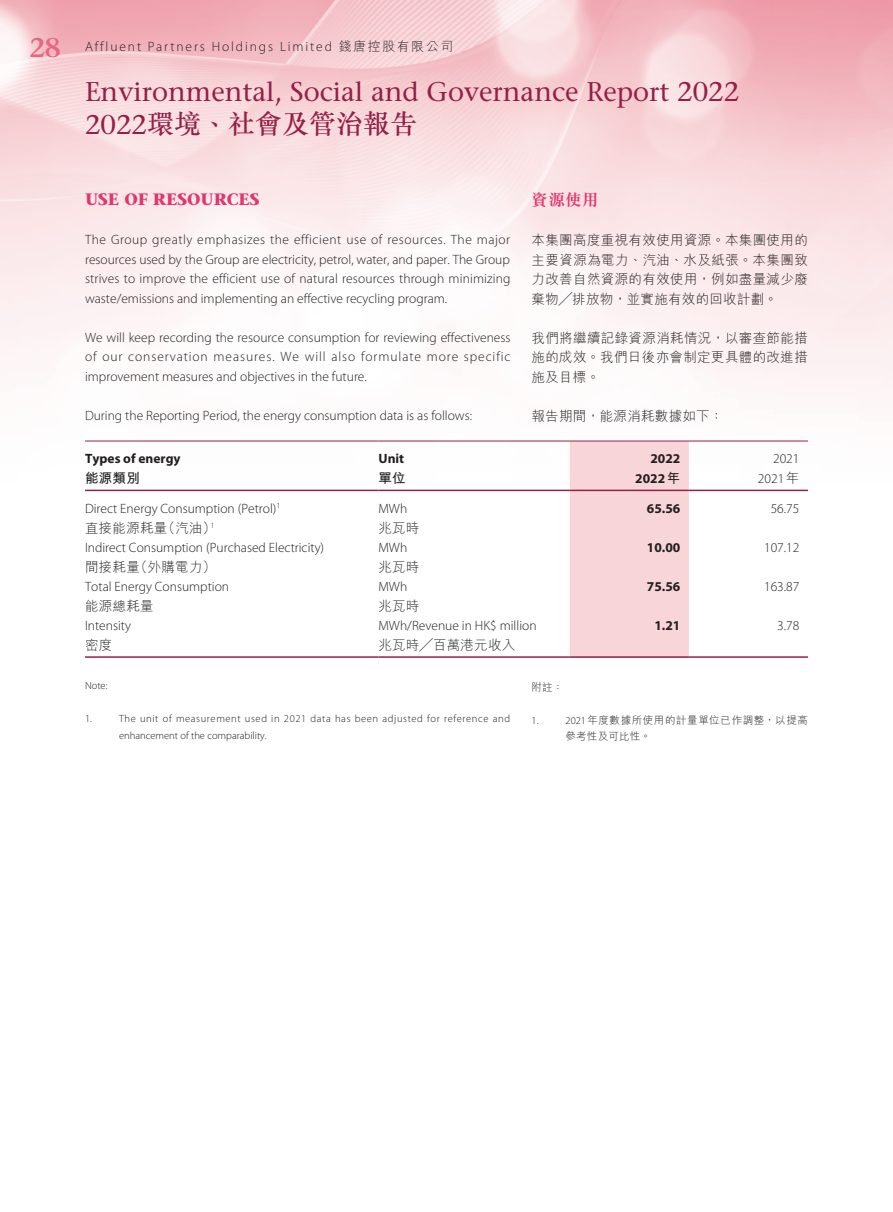
<style>
.page{position:relative;width:893px;height:1212px;background:#fff}
.page>*{position:absolute;margin:0;border:0;box-sizing:border-box;transform-origin:0 0}
.t1{font:500 27px "Stone Serif Std";color:#961e48}
.t2{font:500 27px "M Sung HK";color:#961e48}
._01_H1_E{font:700 16.5px "Stone Serif Std";color:#df376e}
._001_H1_C{font:700 16.5px "M Sung HK";color:#df376e}
._00_txt_E{font:300 13.5px/19.5px "Myriad Pro";color:#231f20;text-align:justify}
._50_Table_txt{font:300 13.5px "Myriad Pro";color:#231f20}
._000_txt_C{font:300 13.5px/19.5px "M Hei HK";letter-spacing:.025em;color:#231f20;text-align:justify}
._50_Table_txt-2{font:700 13.5px "Myriad Pro";color:#231f20}
._00_txt_E-2{font:300 13.5px "Myriad Pro";letter-spacing:.14em;color:#231f20}
._50_Table_txt-3{font:300 13.5px "M Hei HK";letter-spacing:.02em;color:#231f20}
._50_Table_txt-4{font:700 13.5px "M Hei HK";letter-spacing:.02em;color:#231f20}
._06_Notes_E{font:300 10.5px/16.5px "Myriad Pro";letter-spacing:.055em;color:#231f20}
._006_Notes_C{font:300 10.5px/16.5px "M Hei HK";letter-spacing:.055em;color:#231f20}
._006_Notes_C-2{font:300 10.5px "Myriad Pro";color:#231f20}
.s1{font-family:"Stone Serif Std";font-weight:600;font-size:27px;color:#e56784}
.s2{font-family:"M Hei HK";font-size:12.75px}
.s3{font-family:"Stone Serif Std"}
.s4{font-family:"M Hei HK"}
.s5{font-family:"Myriad Pro"}
</style>
<div class="page">
<img style="left:0;top:0;width:893px;height:492px">
<div style="left:570px;top:442px;width:119px;height:214px;background:#f7d5d8"></div>
<hr style="left:85px;top:441px;width:293px;height:1px;background:#961e48">
<hr style="left:378px;top:441px;width:192px;height:1px;background:#961e48">
<hr style="left:570px;top:441px;width:119px;height:1px;background:#961e48">
<hr style="left:689px;top:441px;width:119px;height:1px;background:#961e48">
<hr style="left:85px;top:490px;width:293px;height:1px;background:#961e48">
<hr style="left:378px;top:490px;width:192px;height:1px;background:#961e48">
<hr style="left:570px;top:490px;width:119px;height:1px;background:#961e48">
<hr style="left:689px;top:490px;width:119px;height:1px;background:#961e48">
<hr style="left:85px;top:656px;width:293px;height:2px;background:#961e48">
<hr style="left:378px;top:656px;width:192px;height:2px;background:#961e48">
<hr style="left:570px;top:656px;width:119px;height:2px;background:#961e48">
<hr style="left:689px;top:656px;width:119px;height:2px;background:#961e48">
<p class="_00_txt_E-2" style="left:29px;top:39px;width:425px"><span class="s1">28</span> Affluent Partners Holdings Limited <span class="s2">錢唐控股有限公司</span></p>
<h1 class="t1" style="left:85px;top:75px;width:656px">Environmental, Social and Governance Report 2022</h1>
<h1 class="t2" style="left:85px;top:105px;width:333px"><span class="s3">2022</span>環境、社會及管治報告</h1>
<p class="_001_H1_C" style="left:531px;top:192px;width:68px">資源使用</p>
<p class="_000_txt_C" style="left:531px;top:230px;width:278px">本集團高度重視有效使用資源。本集團使用的主要資源為電力、汽油、水及紙張。本集團致力改善自然資源的有效使用，例如盡量減少廢棄物╱排放物，並實施有效的回收計劃。</p>
<p class="_000_txt_C" style="left:531px;top:328px;width:278px">我們將繼續記錄資源消耗情況，以審查節能措施的成效。我們日後亦會制定更具體的改進措施及目標。</p>
<p class="_000_txt_C" style="left:531px;top:406px;width:193px">報告期間，能源消耗數據如下：</p>
<p class="_01_H1_E" style="left:85px;top:189px;width:176px">USE OF RESOURCES</p>
<p class="_00_txt_E" style="left:85px;top:230px;width:427px">The Group greatly emphasizes the efficient use of resources. The major resources used by the Group are electricity, petrol, water, and paper. The Group strives to improve the efficient use of natural resources through minimizing waste/emissions and implementing an effective recycling program.</p>
<p class="_00_txt_E" style="left:85px;top:327px;width:427px">We will keep recording the resource consumption for reviewing effectiveness of our conservation measures. We will also formulate more specific improvement measures and objectives in the future.</p>
<p class="_00_txt_E" style="left:85px;top:405px;width:389px">During the Reporting Period, the energy consumption data is as follows:</p>
<p class="_50_Table_txt-2" style="left:85px;top:450px;width:97px">Types of energy</p>
<p class="_50_Table_txt-2" style="left:378px;top:450px;width:27px">Unit</p>
<p class="_50_Table_txt-2" style="left:650px;top:450px;width:31px">2022</p>
<p class="_50_Table_txt" style="left:773px;top:450px;width:28px">2021</p>
<p class="_50_Table_txt-4" style="left:85px;top:468px;width:56px">能源類別</p>
<p class="_50_Table_txt-4" style="left:378px;top:468px;width:29px">單位</p>
<p class="_50_Table_txt-2" style="left:635px;top:470px;width:47px">2022<span class="s4">年</span></p>
<p class="_50_Table_txt" style="left:758px;top:470px;width:43px">2021<span class="s4">年</span></p>
<p class="_50_Table_txt" style="left:85px;top:500px;width:197px">Direct Energy Consumption (Petrol)<sup>1</sup></p>
<p class="_50_Table_txt" style="left:378px;top:500px;width:30px">MWh</p>
<p class="_50_Table_txt-2" style="left:647px;top:499px;width:35px">65.56</p>
<p class="_50_Table_txt" style="left:771px;top:500px;width:30px">56.75</p>
<p class="_50_Table_txt-3" style="left:85px;top:521px;width:132px">直接能源耗量（汽油）<sup>1</sup></p>
<p class="_50_Table_txt-3" style="left:378px;top:521px;width:43px">兆瓦時</p>
<p class="_50_Table_txt" style="left:85px;top:539px;width:241px">Indirect Consumption (Purchased Electricity)</p>
<p class="_50_Table_txt" style="left:378px;top:539px;width:30px">MWh</p>
<p class="_50_Table_txt-2" style="left:647px;top:538px;width:35px">10.00</p>
<p class="_50_Table_txt" style="left:764px;top:539px;width:37px">107.12</p>
<p class="_50_Table_txt-3" style="left:85px;top:560px;width:132px">間接耗量（外購電力）</p>
<p class="_50_Table_txt-3" style="left:378px;top:560px;width:43px">兆瓦時</p>
<p class="_50_Table_txt" style="left:85px;top:578px;width:146px">Total Energy Consumption</p>
<p class="_50_Table_txt" style="left:378px;top:578px;width:30px">MWh</p>
<p class="_50_Table_txt-2" style="left:647px;top:577px;width:35px">75.56</p>
<p class="_50_Table_txt" style="left:764px;top:578px;width:37px">163.87</p>
<p class="_000_txt_C" style="left:85px;top:596px;width:70px">能源總耗量</p>
<p class="_000_txt_C" style="left:378px;top:596px;width:43px">兆瓦時</p>
<p class="_50_Table_txt" style="left:85px;top:617px;width:48px">Intensity</p>
<p class="_50_Table_txt" style="left:378px;top:617px;width:160px">MWh/Revenue in HK$ million</p>
<p class="_50_Table_txt-2" style="left:654px;top:616px;width:27px">1.21</p>
<p class="_50_Table_txt" style="left:777px;top:617px;width:24px">3.78</p>
<p class="_000_txt_C" style="left:85px;top:635px;width:29px">密度</p>
<p class="_000_txt_C" style="left:378px;top:635px;width:138px">兆瓦時╱百萬港元收入</p>
<p class="_06_Notes_E" style="left:85px;top:677px;width:24px">Note:</p>
<p class="_06_Notes_E" style="left:85px;top:710px;width:8px">1.</p>
<p class="_06_Notes_E" style="left:119px;top:710px;width:392px">The unit of measurement used in 2021 data has been adjusted for reference and enhancement of the comparability.</p>
<p class="_006_Notes_C" style="left:531px;top:678px;width:33px">附註：</p>
<p class="_006_Notes_C-2" style="left:531px;top:714px;width:8px">1.</p>
<p class="_006_Notes_C" style="left:566px;top:711px;width:244px"><span class="s5">2021</span>年度數據所使用的計量單位已作調整，以提高參考性及可比性。</p>
</div>
